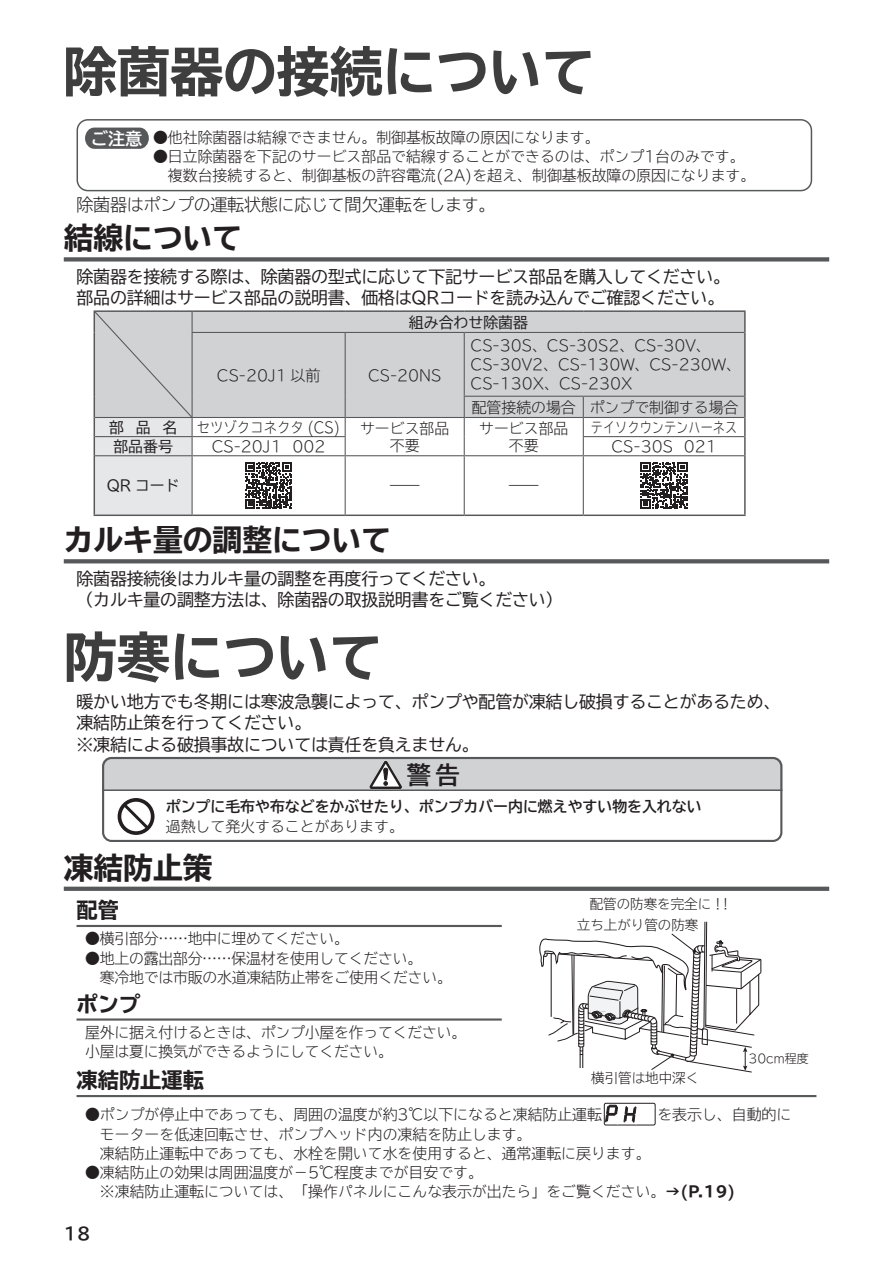
<style>
.page{position:relative;width:893px;height:1263px;background:#fff}
.page>*{position:absolute;margin:0;border:0;box-sizing:border-box;transform-origin:0 0}
.t1{font:700 expanded 53.1px "TBUD Go Std";color:#3e3e3f}
.t2{font:700 expanded 29.7px "TBUD Go Std";color:#231f20}
.t3{font:24.3px "TBUD Go Std Bold 90 pv RKSJ H";color:#231f20}
.t4{font:700 expanded 21.3px "TBUD Go Std";color:#231f20}
.t5{font:16.95px/21.3px "TBUD Go Std";letter-spacing:-.015em;color:#231f20}
.t6{font:300 16.95px "TBUD Go Std Super";letter-spacing:-.015em;color:#231f20}
.t7{font:700 16.95px "TBUD Go Std";color:#fff}
.t8{font:700 16.95px "TBUD Go Std";color:#231f20}
.t9{font:300 14.85px/19.2px "TBUD Go Std Super";color:#231f20}
.t10{font:700 14.85px "TBUD Go Std";color:#231f20}
.t11{font:14.85px "TBUD Go Std";color:#231f20}
.t12{font:300 14.85px "TBUD Go Std Super";color:#231f20;scale:.9 1}
.t13{font:300 14.85px "TBUD Go Std Super";color:#231f20;scale:.82 1}
.t14{font:300 14.85px "TBUD Go Std Super";color:#231f20;scale:3 1}
.t15{font:13.5px/20.5px "TBUD Go Std Super Light 90 pv RKSJ H";color:#231f20}
.t16{font:12px "TBUD Go Std Super Light 90 pv RKSJ H";color:#231f20}
.s1{font-family:"TBUD Go Std";font-weight:700;font-stretch:expanded}
</style>
<div class="page">
<div style="left:77px;top:119px;width:735px;height:72px;border:1px solid #57585a;border-radius:11px"></div>
<svg style="left:85px;top:128px;width:64px;height:21px"></svg>
<svg style="left:64px;top:257px;width:765px;height:4px;background:#626365"></svg>
<div style="left:193px;top:312px;width:551px;height:105px;background:#d1d2d4"></div>
<hr style="left:94px;top:310px;width:98px;height:2px;background:#57585a">
<hr style="left:192px;top:310px;width:153px;height:2px;background:#57585a">
<hr style="left:345px;top:310px;width:119px;height:2px;background:#57585a">
<hr style="left:464px;top:310px;width:119px;height:2px;background:#57585a">
<hr style="left:583px;top:310px;width:163px;height:2px;background:#57585a">
<hr style="left:744px;top:312px;width:2px;height:20px;background:#57585a">
<hr style="left:744px;top:332px;width:2px;height:64px;background:#57585a">
<hr style="left:744px;top:396px;width:2px;height:21px;background:#57585a">
<hr style="left:744px;top:417px;width:2px;height:20px;background:#57585a">
<svg style="left:744px;top:437px;width:2px;height:19px"></svg>
<hr style="left:744px;top:456px;width:2px;height:58px;background:#57585a">
<hr style="left:94px;top:514px;width:98px;height:2px;background:#57585a">
<hr style="left:192px;top:514px;width:153px;height:2px;background:#57585a">
<hr style="left:345px;top:514px;width:119px;height:2px;background:#57585a">
<hr style="left:464px;top:514px;width:119px;height:2px;background:#57585a">
<hr style="left:583px;top:514px;width:163px;height:2px;background:#57585a">
<hr style="left:345px;top:333px;width:1px;height:63px;background:#57585a">
<hr style="left:464px;top:333px;width:1px;height:63px;background:#57585a">
<svg style="left:345px;top:396px;width:1px;height:59px"></svg>
<svg style="left:464px;top:397px;width:1px;height:58px"></svg>
<hr style="left:345px;top:456px;width:1px;height:58px;background:#57585a">
<hr style="left:464px;top:456px;width:1px;height:58px;background:#57585a">
<svg style="left:583px;top:397px;width:1px;height:58px"></svg>
<hr style="left:583px;top:456px;width:1px;height:58px;background:#57585a">
<hr style="left:192px;top:332px;width:153px;height:1px;background:#57585a">
<hr style="left:345px;top:332px;width:119px;height:1px;background:#57585a">
<hr style="left:464px;top:332px;width:119px;height:1px;background:#57585a">
<hr style="left:583px;top:332px;width:161px;height:1px;background:#57585a">
<hr style="left:464px;top:396px;width:119px;height:1px;background:#57585a">
<hr style="left:583px;top:396px;width:161px;height:1px;background:#57585a">
<hr style="left:192px;top:417px;width:153px;height:1px;background:#57585a">
<hr style="left:345px;top:417px;width:119px;height:1px;background:#57585a">
<hr style="left:464px;top:417px;width:119px;height:1px;background:#57585a">
<hr style="left:345px;top:455px;width:119px;height:1px;background:#57585a">
<hr style="left:464px;top:455px;width:119px;height:1px;background:#57585a">
<hr style="left:583px;top:417px;width:161px;height:1px;background:#57585a">
<hr style="left:192px;top:455px;width:153px;height:1px;background:#57585a">
<hr style="left:583px;top:455px;width:161px;height:1px;background:#57585a">
<hr style="left:192px;top:436px;width:154px;height:1px;background:#57585a">
<hr style="left:583px;top:436px;width:161px;height:1px;background:#57585a">
<svg style="left:94px;top:312px;width:99px;height:203px;background:#d4d5d7"></svg>
<svg style="left:245px;top:462px;width:47px;height:47px"></svg>
<svg style="left:641px;top:462px;width:46px;height:47px"></svg>
<svg style="left:64px;top:559px;width:765px;height:4px;background:#5f6062"></svg>
<div style="left:102px;top:757px;width:680px;height:85px;border:2px solid #57585a;border-radius:9px"></div>
<svg style="left:118px;top:798px;width:37px;height:37px"></svg>
<svg style="left:102px;top:757px;width:680px;height:34px;background:#c2c3c5"></svg>
<svg style="left:64px;top:887px;width:765px;height:4px;background:#5a5b5d"></svg>
<hr style="left:77px;top:925px;width:425px;height:2px;background:#57585a">
<hr style="left:77px;top:1018px;width:425px;height:2px;background:#57585a">
<hr style="left:77px;top:1095px;width:739px;height:2px;background:#57585a">
<div style="left:604px;top:1103px;width:52px;height:22px;border:1px solid #231f20;border-radius:2px"></div>
<svg style="left:605px;top:1105px;width:50px;height:21px"></svg>
<svg style="left:539px;top:921px;width:223px;height:152px"></svg>
<h1 class="t1" style="left:64px;top:42px;width:533px">除菌器の接続について</h1>
<p class="t9" style="left:153px;top:127px;width:448px">●他社除菌器は結線できません。制御基板故障の原因になります。</p>
<p class="t9" style="left:168px;top:146px;width:589px;text-indent:-15px">●日立除菌器を下記のサービス部品で結線することができるのは、ポンプ1台のみです。複数台接続すると、制御基板の許容電流(2A)を超え、制御基板故障の原因になります。</p>
<p class="t7" style="left:91px;top:124px;width:53px">ご注意</p>
<p class="t6" style="left:77px;top:190px;width:421px">除菌器はポンプの運転状態に応じて間欠運転をします。</p>
<h2 class="t2" style="left:64px;top:222px;width:180px">結線について</h2>
<p class="t5" style="left:77px;top:266px;width:655px">除菌器を接続する際は、除菌器の型式に応じて下記サービス部品を購入してください。部品の詳細はサービス部品の説明書、価格はQRコードを読み込んでご確認ください。</p>
<p class="t11" style="left:409px;top:310px;width:121px">組み合わせ除菌器</p>
<p class="t9" style="left:217px;top:365px;width:105px">CS-20J1 以前</p>
<p class="t9" style="left:368px;top:365px;width:75px">CS-20NS</p>
<p class="t9" style="left:471px;top:335px;width:272px">CS-30S､ CS-30S2､ CS-30V、<br>CS-30V2､ CS-130W､ CS-230W、<br>CS-130X､ CS-230X</p>
<p class="t9" style="left:472px;top:397px;width:268px">配管接続の場合 ポンプで制御する場合</p>
<p class="t11" style="left:109px;top:415px;width:70px">部品名</p>
<p class="t12" style="left:197px;top:415px;width:161px">セツゾクコネクタ (CS)</p>
<p class="t9" style="left:360px;top:419px;width:91px;line-height:17px;text-align:center">サービス部品不要</p>
<p class="t9" style="left:479px;top:419px;width:91px;line-height:17px;text-align:center">サービス部品不要</p>
<p class="t13" style="left:591px;top:415px;width:180px">テイソクウンテンハーネス</p>
<p class="t11" style="left:113px;top:434px;width:61px">部品番号</p>
<p class="t9" style="left:212px;top:436px;width:115px">CS-20J1 002</p>
<p class="t9" style="left:611px;top:436px;width:107px">CS-30S 021</p>
<p class="t11" style="left:107px;top:473px;width:74px">QR コード</p>
<p class="t14" style="left:382px;top:473px;width:16px">−</p>
<p class="t14" style="left:501px;top:473px;width:16px">−</p>
<h2 class="t2" style="left:64px;top:524px;width:329px">カルキ量の調整について</h2>
<p class="t5" style="left:77px;top:568px;width:488px">除菌器接続後はカルキ量の調整を再度行ってください。<br>（カルキ量の調整方法は、除菌器の取扱説明書をご覧ください）</p>
<h1 class="t1" style="left:64px;top:627px;width:320px">防寒について</h1>
<p class="t5" style="left:77px;top:691px;width:705px">暖かい地方でも冬期には寒波急襲によって、ポンプや配管が凍結し破損することがあるため、凍結防止策を行ってください。<br>※凍結による破損事故については責任を負えません。</p>
<h3 class="t3" style="left:407px;top:755px;width:54px">警告</h3>
<p class="t10" style="left:166px;top:794px;width:537px">ポンプに毛布や布などをかぶせたり、ポンプカバー内に燃えやすい物を入れない</p>
<p class="t9" style="left:166px;top:816px;width:240px">過熱して発火することがあります。</p>
<h2 class="t2" style="left:64px;top:851px;width:150px">凍結防止策</h2>
<h3 class="t4" style="left:77px;top:898px;width:44px">配管</h3>
<p class="t9" style="left:85px;top:929px;width:266px">●横引部分……地中に埋めてください。</p>
<p class="t9" style="left:100px;top:948px;width:354px;text-indent:-15px">●地上の露出部分……保温材を使用してください。<br>寒冷地では市販の水道凍結防止帯をご使用ください。</p>
<h3 class="t4" style="left:77px;top:992px;width:65px">ポンプ</h3>
<p class="t9" style="left:85px;top:1022px;width:383px">屋外に据え付けるときは、ポンプ小屋を作ってください。小屋は夏に換気ができるようにしてください。</p>
<h3 class="t4" style="left:77px;top:1068px;width:129px">凍結防止運転</h3>
<p class="t9" style="left:85px;top:1104px;width:518px">●ポンプが停止中であっても、周囲の温度が約3℃以下になると凍結防止運転</p>
<p class="t9" style="left:657px;top:1104px;width:135px">を表示し、自動的に</p>
<p class="t9" style="left:85px;top:1124px;width:567px">　モーターを低速回転させ、ポンプヘッド内の凍結を防止します。<br>　凍結防止運転中であっても、水栓を開いて水を使用すると、通常運転に戻ります。</p>
<p class="t9" style="left:100px;top:1163px;width:637px;text-indent:-15px">●凍結防止の効果は周囲温度が−5℃程度までが目安です。<br>※凍結防止運転については、「操作パネルにこんな表示が出たら」をご覧ください。<span class="s1">→(P.19)</span></p>
<p class="t15" style="left:577px;top:893px;width:157px;text-indent:13px">配管の防寒を完全に！！立ち上がり管の防寒</p>
<p class="t16" style="left:748px;top:1048px;width:62px">30cm程度</p>
<p class="t15" style="left:591px;top:1067px;width:109px">横引管は地中深く</p>
<p class="t8" style="left:64px;top:1219px;width:28px">18</p>
</div>
